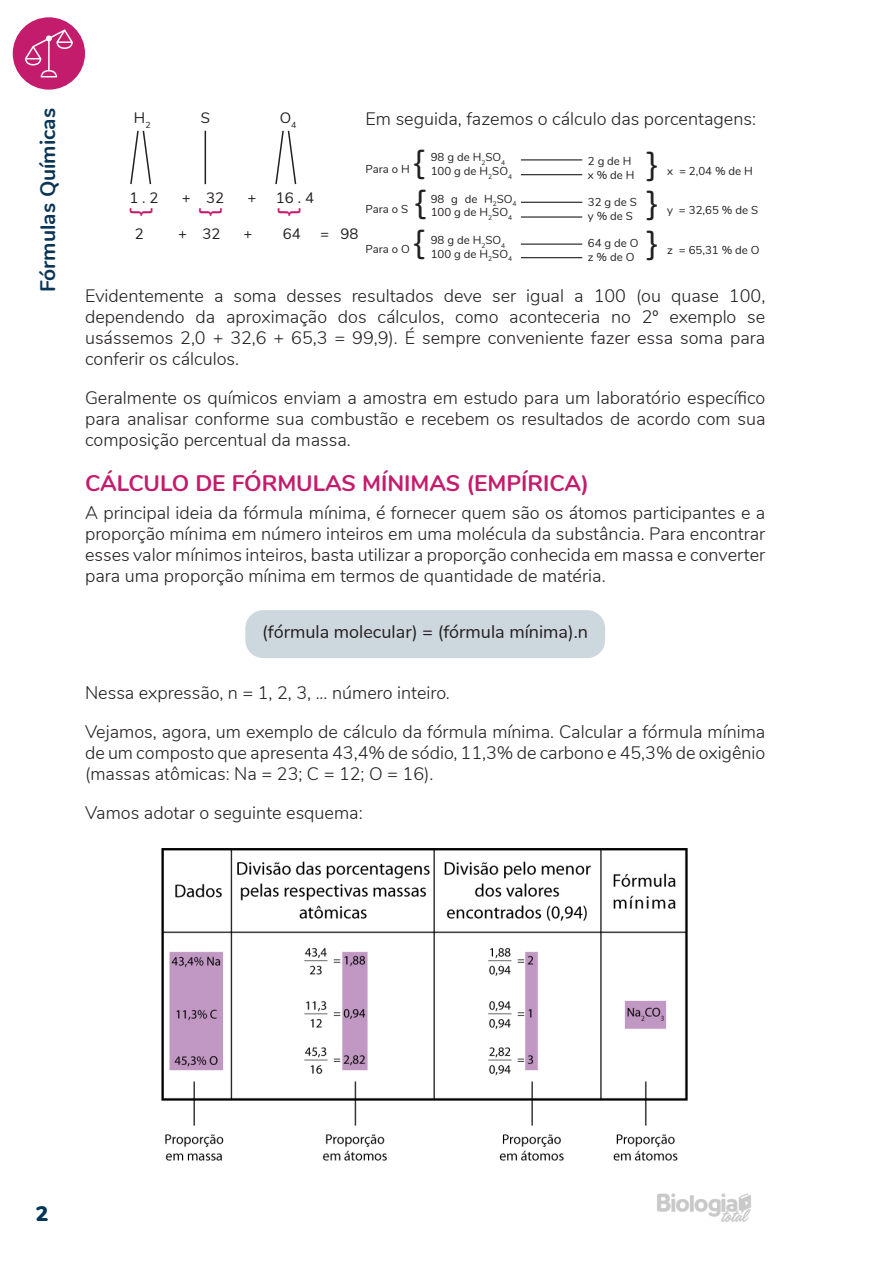
<style>
.page{position:relative;width:893px;height:1263px;background:#fff}
.page>*{position:absolute;margin:0;border:0;box-sizing:border-box;transform-origin:0 0}
.TABELA-texto{font:33.15px "Nunito";color:#231f20}
.TABELA-texto-2{font:25.5px "Nunito";color:#c41c6d}
.SUBTÍTULO{font:700 22.5px "Nunito";color:#c41c6d}
.t1{font:700 21px "Nunito";color:#093556}
.t2{font:900 21px "Nunito";color:#003558}
.Texto-corrido{font:300 18px/21px "Nunito";color:#231f20;text-align:justify}
.Tópicos{font:300 18px/21px "Nunito";color:#231f20;text-align:justify}
.Texto-corrido-2{font:18px "Nunito";color:#231f20}
.TABELA-texto-3{font:15px "Nunito";color:#231f20}
.TABELA-texto-4{font:11.4px/13.8px "Nunito";color:#231f20}
</style>
<div class="page">
<img style="left:657px;top:1193px;width:94px;height:29px">
<div style="left:13px;top:17px;width:72px;height:73px;background:#c41c6d;border-radius:50%"></div>
<svg style="left:25px;top:29px;width:48px;height:48px"></svg>
<img style="left:161px;top:848px;width:527px;height:313px">
<div style="left:245px;top:610px;width:360px;height:48px;background:#cdd7de;border-radius:18px"></div>
<hr style="left:521px;top:159px;width:61px;height:1px;background:#231f20">
<hr style="left:521px;top:174px;width:61px;height:1px;background:#231f20">
<hr style="left:521px;top:202px;width:61px;height:1px;background:#231f20">
<hr style="left:521px;top:216px;width:61px;height:2px;background:#231f20">
<hr style="left:521px;top:244px;width:61px;height:1px;background:#231f20">
<hr style="left:521px;top:257px;width:61px;height:1px;background:#231f20">
<svg style="left:130px;top:130px;width:22px;height:55px"></svg>
<hr style="left:205px;top:131px;width:1px;height:53px;background:#231f20">
<svg style="left:275px;top:130px;width:22px;height:55px"></svg>
<p class="t1" style="left:32px;top:292px;width:186px;rotate:-90deg">Fórmulas Químicas</p>
<p class="Tópicos" style="left:366px;top:107px;width:392px">Em seguida, fazemos o cálculo das porcentagens:</p>
<p class="Tópicos" style="left:85px;top:284px;width:682px">Evidentemente a soma desses resultados deve ser igual a 100 (ou quase 100, dependendo da aproximação dos cálculos, como aconteceria no 2º exemplo se usássemos 2,0 + 32,6 + 65,3 = 99,9). É sempre conveniente fazer essa soma para conferir os cálculos.</p>
<p class="Texto-corrido" style="left:85px;top:386px;width:682px">Geralmente os químicos enviam a amostra em estudo para um laboratório específico para analisar conforme sua combustão e recebem os resultados de acordo com sua composição percentual da massa.</p>
<p class="SUBTÍTULO" style="left:85px;top:466px;width:506px">CÁLCULO DE FÓRMULAS MÍNIMAS (EMPÍRICA)</p>
<p class="Texto-corrido" style="left:85px;top:501px;width:682px">A principal ideia da fórmula mínima, é fornecer quem são os átomos participantes e a proporção mínima em número inteiros em uma molécula da substância. Para encontrar esses valor mínimos inteiros, basta utilizar a proporção conhecida em massa e converter para uma proporção mínima em termos de quantidade de matéria.</p>
<p class="TABELA-texto-3" style="left:134px;top:107px;width:18px">H<sub>2</sub></p>
<p class="TABELA-texto-3" style="left:201px;top:107px;width:11px">S</p>
<p class="TABELA-texto-3" style="left:280px;top:107px;width:18px">O<sub>4</sub></p>
<p class="TABELA-texto" style="left:413px;top:137px;width:13px">{</p>
<p class="TABELA-texto" style="left:647px;top:139px;width:13px">}</p>
<p class="TABELA-texto-4" style="left:431px;top:150px;width:76px">98 g de H<sub>2</sub>SO<sub>4</sub></p>
<p class="TABELA-texto-4" style="left:431px;top:164px;width:83px">100 g de H<sub>2</sub>SO<sub>4</sub></p>
<p class="TABELA-texto-4" style="left:431px;top:191px;width:87px">98 g de H<sub>2</sub>SO<sub>4<br></sub>100 g de H<sub>2</sub>SO<sub>4</sub></p>
<p class="TABELA-texto-4" style="left:431px;top:232px;width:76px">98 g de H<sub>2</sub>SO<sub>4</sub></p>
<p class="TABELA-texto-4" style="left:431px;top:246px;width:83px">100 g de H<sub>2</sub>SO<sub>4</sub></p>
<p class="TABELA-texto-4" style="left:588px;top:153px;width:45px">2 g de H</p>
<p class="TABELA-texto-4" style="left:588px;top:167px;width:48px">x % de H</p>
<p class="TABELA-texto-4" style="left:588px;top:195px;width:51px">32 g de S</p>
<p class="TABELA-texto-4" style="left:588px;top:208px;width:47px">y % de S</p>
<p class="TABELA-texto-4" style="left:588px;top:236px;width:52px">64 g de O</p>
<p class="TABELA-texto-4" style="left:588px;top:249px;width:48px">z % de O</p>
<p class="TABELA-texto-4" style="left:366px;top:162px;width:46px">Para o H</p>
<p class="TABELA-texto-4" style="left:667px;top:163px;width:87px">x = 2,04 % de H</p>
<p class="TABELA-texto" style="left:414px;top:177px;width:13px">{</p>
<p class="TABELA-texto" style="left:647px;top:179px;width:13px">}</p>
<p class="TABELA-texto-3" style="left:129px;top:186px;width:31px">1 . 2</p>
<p class="TABELA-texto-3" style="left:182px;top:186px;width:44px">+ 32</p>
<p class="TABELA-texto-3" style="left:247px;top:186px;width:10px">+</p>
<p class="TABELA-texto-3" style="left:276px;top:186px;width:40px">16 . 4</p>
<p class="TABELA-texto-3" style="left:135px;top:222px;width:10px">2</p>
<p class="TABELA-texto-3" style="left:178px;top:222px;width:44px">+ 32</p>
<p class="TABELA-texto-3" style="left:243px;top:222px;width:11px">+</p>
<p class="TABELA-texto-3" style="left:283px;top:222px;width:19px">64</p>
<p class="TABELA-texto-3" style="left:320px;top:222px;width:40px">= 98</p>
<p class="TABELA-texto-4" style="left:366px;top:201px;width:44px">Para o S</p>
<p class="TABELA-texto-4" style="left:667px;top:203px;width:92px">y = 32,65 % de S</p>
<p class="TABELA-texto-2" style="left:120px;top:217px;width:10px;rotate:-90deg">{</p>
<p class="TABELA-texto-2" style="left:190px;top:217px;width:10px;rotate:-90deg">{</p>
<p class="TABELA-texto-2" style="left:268px;top:217px;width:10px;rotate:-90deg">{</p>
<p class="TABELA-texto" style="left:413px;top:217px;width:13px">{</p>
<p class="TABELA-texto" style="left:647px;top:218px;width:13px">}</p>
<p class="TABELA-texto-4" style="left:366px;top:241px;width:46px">Para o O</p>
<p class="TABELA-texto-4" style="left:667px;top:243px;width:94px">z = 65,31 % de O</p>
<p class="Texto-corrido-2" style="left:262px;top:619px;width:327px">(fórmula molecular) = (fórmula mínima).n</p>
<p class="Texto-corrido" style="left:85px;top:681px;width:366px">Nessa expressão, n = 1, 2, 3, ... número inteiro.</p>
<p class="Texto-corrido" style="left:85px;top:720px;width:682px">Vejamos, agora, um exemplo de cálculo da fórmula mínima. Calcular a fórmula mínima de um composto que apresenta 43,4% de sódio, 11,3% de carbono e 45,3% de oxigênio (massas atômicas: Na = 23; C = 12; O = 16).</p>
<p class="Texto-corrido" style="left:85px;top:801px;width:279px">Vamos adotar o seguinte esquema:</p>
<p class="t2" style="left:36px;top:1198px;width:14px">2</p>
</div>
